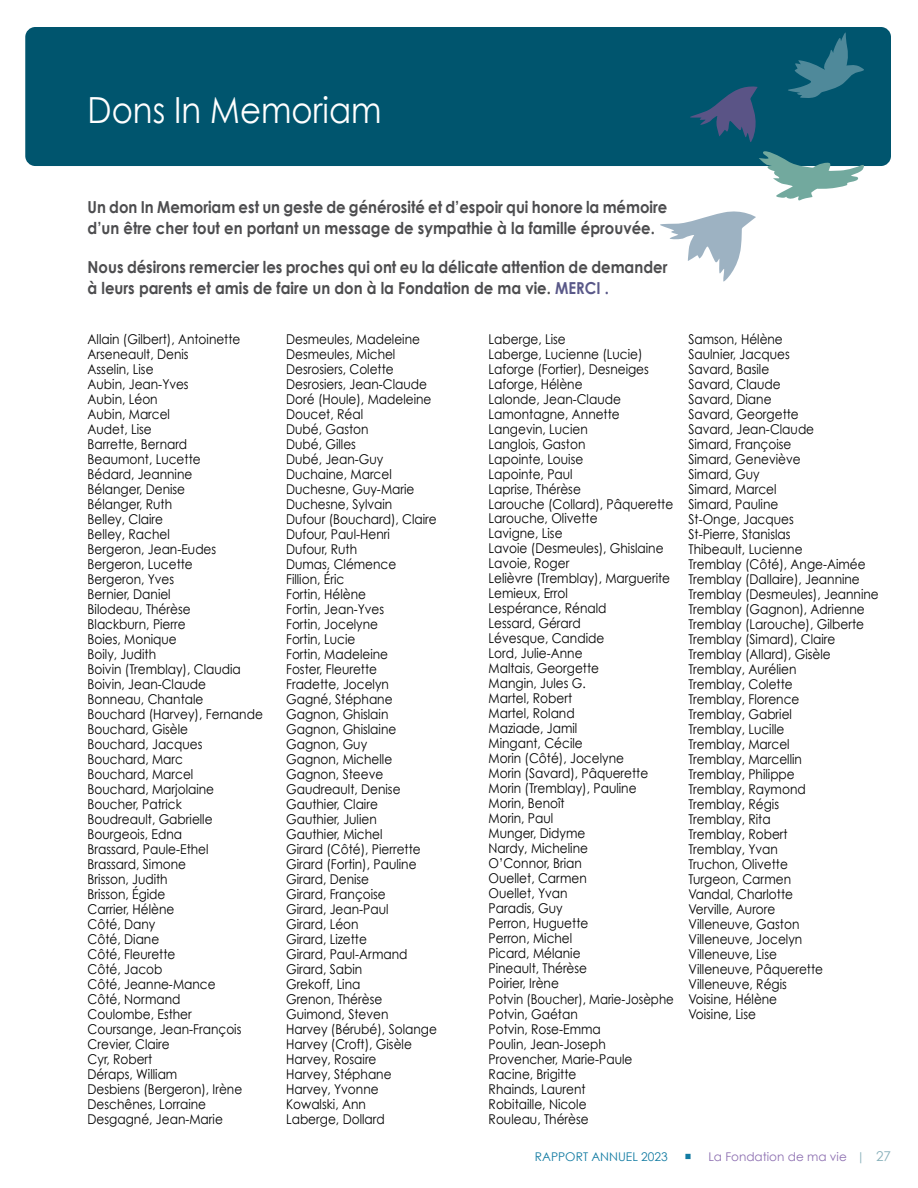
<style>
.page{position:relative;width:918px;height:1188px;background:#fff}
.page>*{position:absolute;margin:0;border:0;box-sizing:border-box;transform-origin:0 0}
.t1{font:36px "Century Gothic";color:#fff;scale:.9 1}
.t2{font:700 16.5px/21px "Century Gothic";color:#4d4d4f;scale:.9 1}
.t3{font:13.5px/15px "Century Gothic";color:#000;scale:.9 1}
.t4{font:12px "Century Gothic";color:#8d6fb1}
.t5{font:12px "Century Gothic";color:#127ba2}
.s1{color:#5a5989}
.s2{font-family:"Minion Pro";font-size:18px}
.s3{color:#87b0ba}
.s4{font-size:13.5px;color:#87b0ba}
</style>
<div class="page">
<div style="left:25px;top:27px;width:866px;height:139px;background:#00556e;border-radius:10px"></div>
<svg style="left:788px;top:32px;width:76px;height:66px"></svg>
<svg style="left:660px;top:211px;width:96px;height:71px"></svg>
<svg style="left:690px;top:86px;width:68px;height:56px"></svg>
<svg style="left:759px;top:151px;width:105px;height:50px"></svg>
<h1 class="t1" style="left:88px;top:95px;width:328px">Dons In Memoriam</h1>
<p class="t2" style="left:88px;top:198px;width:646px">Un don In Memoriam est un geste de générosité et d’espoir qui honore la mémoire d’un être cher tout en portant un message de sympathie à la famille éprouvée.</p>
<p class="t2" style="left:88px;top:258px;width:646px">Nous désirons remercier les proches qui ont eu la délicate attention de demander à leurs parents et amis de faire un don à la Fondation de ma vie. <span class="s1">MERCI .</span></p>
<p class="t3" style="left:88px;top:332px;width:196px">Allain (Gilbert), Antoinette<br>Arseneault, Denis<br>Asselin, Lise<br>Aubin, Jean-Yves<br>Aubin, Léon<br>Aubin, Marcel<br>Audet, Lise<br>Barrette, Bernard<br>Beaumont, Lucette<br>Bédard, Jeannine<br>Bélanger, Denise<br>Bélanger, Ruth<br>Belley, Claire<br>Belley, Rachel<br>Bergeron, Jean-Eudes<br>Bergeron, Lucette<br>Bergeron, Yves<br>Bernier, Daniel<br>Bilodeau, Thérèse<br>Blackburn, Pierre<br>Boies, Monique<br>Boily, Judith<br>Boivin (Tremblay), Claudia<br>Boivin, Jean-Claude<br>Bonneau, Chantale<br>Bouchard (Harvey), Fernande<br>Bouchard, Gisèle<br>Bouchard, Jacques<br>Bouchard, Marc<br>Bouchard, Marcel<br>Bouchard, Marjolaine<br>Boucher, Patrick<br>Boudreault, Gabrielle<br>Bourgeois, Edna<br>Brassard, Paule-Ethel<br>Brassard, Simone<br>Brisson, Judith<br>Brisson, Égide<br>Carrier, Hélène<br>Côté, Dany<br>Côté, Diane<br>Côté, Fleurette<br>Côté, Jacob<br>Côté, Jeanne-Mance<br>Côté, Normand<br>Coulombe, Esther<br>Coursange, Jean-François<br>Crevier, Claire<br>Cyr, Robert<br>Déraps, William<br>Desbiens (Bergeron), Irène<br>Deschênes, Lorraine<br>Desgagné, Jean-Marie</p>
<p class="t3" style="left:286px;top:332px;width:169px">Desmeules, Madeleine<br>Desmeules, Michel<br>Desrosiers, Colette<br>Desrosiers, Jean-Claude<br>Doré (Houle), Madeleine<br>Doucet, Réal<br>Dubé, Gaston<br>Dubé, Gilles<br>Dubé, Jean-Guy<br>Duchaine, Marcel<br>Duchesne, Guy-Marie<br>Duchesne, Sylvain<br>Dufour (Bouchard), Claire<br>Dufour, Paul-Henri<br>Dufour, Ruth<br>Dumas, Clémence<br>Fillion, Éric<br>Fortin, Hélène<br>Fortin, Jean-Yves<br>Fortin, Jocelyne<br>Fortin, Lucie<br>Fortin, Madeleine<br>Foster, Fleurette<br>Fradette, Jocelyn<br>Gagné, Stéphane<br>Gagnon, Ghislain<br>Gagnon, Ghislaine<br>Gagnon, Guy<br>Gagnon, Michelle<br>Gagnon, Steeve<br>Gaudreault, Denise<br>Gauthier, Claire<br>Gauthier, Julien<br>Gauthier, Michel<br>Girard (Côté), Pierrette<br>Girard (Fortin), Pauline<br>Girard, Denise<br>Girard, Françoise<br>Girard, Jean-Paul<br>Girard, Léon<br>Girard, Lizette<br>Girard, Paul-Armand<br>Girard, Sabin<br>Grekoff, Lina<br>Grenon, Thérèse<br>Guimond, Steven<br>Harvey (Bérubé), Solange<br>Harvey (Croft), Gisèle<br>Harvey, Rosaire<br>Harvey, Stéphane<br>Harvey, Yvonne<br>Kowalski, Ann<br>Laberge, Dollard</p>
<p class="t3" style="left:489px;top:332px;width:207px">Laberge, Lise<br>Laberge, Lucienne (Lucie)<br>Laforge (Fortier), Desneiges<br>Laforge, Hélène<br>Lalonde, Jean-Claude<br>Lamontagne, Annette<br>Langevin, Lucien<br>Langlois, Gaston<br>Lapointe, Louise<br>Lapointe, Paul<br>Laprise, Thérèse<br>Larouche (Collard), Pâquerette<br>Larouche, Olivette<br>Lavigne, Lise<br>Lavoie (Desmeules), Ghislaine<br>Lavoie, Roger<br>Lelièvre (Tremblay), Marguerite<br>Lemieux, Errol<br>Lespérance, Rénald<br>Lessard, Gérard<br>Lévesque, Candide<br>Lord, Julie-Anne<br>Maltais, Georgette<br>Mangin, Jules G.<br>Martel, Robert<br>Martel, Roland<br>Maziade, Jamil<br>Mingant, Cécile<br>Morin (Côté), Jocelyne<br>Morin (Savard), Pâquerette<br>Morin (Tremblay), Pauline<br>Morin, Benoît<br>Morin, Paul<br>Munger, Didyme<br>Nardy, Micheline<br>O’Connor, Brian<br>Ouellet, Carmen<br>Ouellet, Yvan<br>Paradis, Guy<br>Perron, Huguette<br>Perron, Michel<br>Picard, Mélanie<br>Pineault, Thérèse<br>Poirier, Irène<br>Potvin (Boucher), Marie-Josèphe<br>Potvin, Gaétan<br>Potvin, Rose-Emma<br>Poulin, Jean-Joseph<br>Provencher, Marie-Paule<br>Racine, Brigitte<br>Rhainds, Laurent<br>Robitaille, Nicole<br>Rouleau, Thérèse</p>
<p class="t3" style="left:688px;top:332px;width:213px">Samson, Hélène<br>Saulnier, Jacques<br>Savard, Basile<br>Savard, Claude<br>Savard, Diane<br>Savard, Georgette<br>Savard, Jean-Claude<br>Simard, Françoise<br>Simard, Geneviève<br>Simard, Guy<br>Simard, Marcel<br>Simard, Pauline<br>St-Onge, Jacques<br>St-Pierre, Stanislas<br>Thibeault, Lucienne<br>Tremblay (Côté), Ange-Aimée<br>Tremblay (Dallaire), Jeannine<br>Tremblay (Desmeules), Jeannine<br>Tremblay (Gagnon), Adrienne<br>Tremblay (Larouche), Gilberte<br>Tremblay (Simard), Claire<br>Tremblay (Allard), Gisèle<br>Tremblay, Aurélien<br>Tremblay, Colette<br>Tremblay, Florence<br>Tremblay, Gabriel<br>Tremblay, Lucille<br>Tremblay, Marcel<br>Tremblay, Marcellin<br>Tremblay, Philippe<br>Tremblay, Raymond<br>Tremblay, Régis<br>Tremblay, Rita<br>Tremblay, Robert<br>Tremblay, Yvan<br>Truchon, Olivette<br>Turgeon, Carmen<br>Vandal, Charlotte<br>Verville, Aurore<br>Villeneuve, Gaston<br>Villeneuve, Jocelyn<br>Villeneuve, Lise<br>Villeneuve, Pâquerette<br>Villeneuve, Régis<br>Voisine, Hélène<br>Voisine, Lise</p>
<p class="t5" style="left:535px;top:1152px;width:158px">RAPPORT ANNUEL 2023 <span class="s2">■</span></p>
<p class="t4" style="left:708px;top:1152px;width:184px">La Fondation de ma vie <span class="s3">|</span> <span class="s4">27</span></p>
</div>
